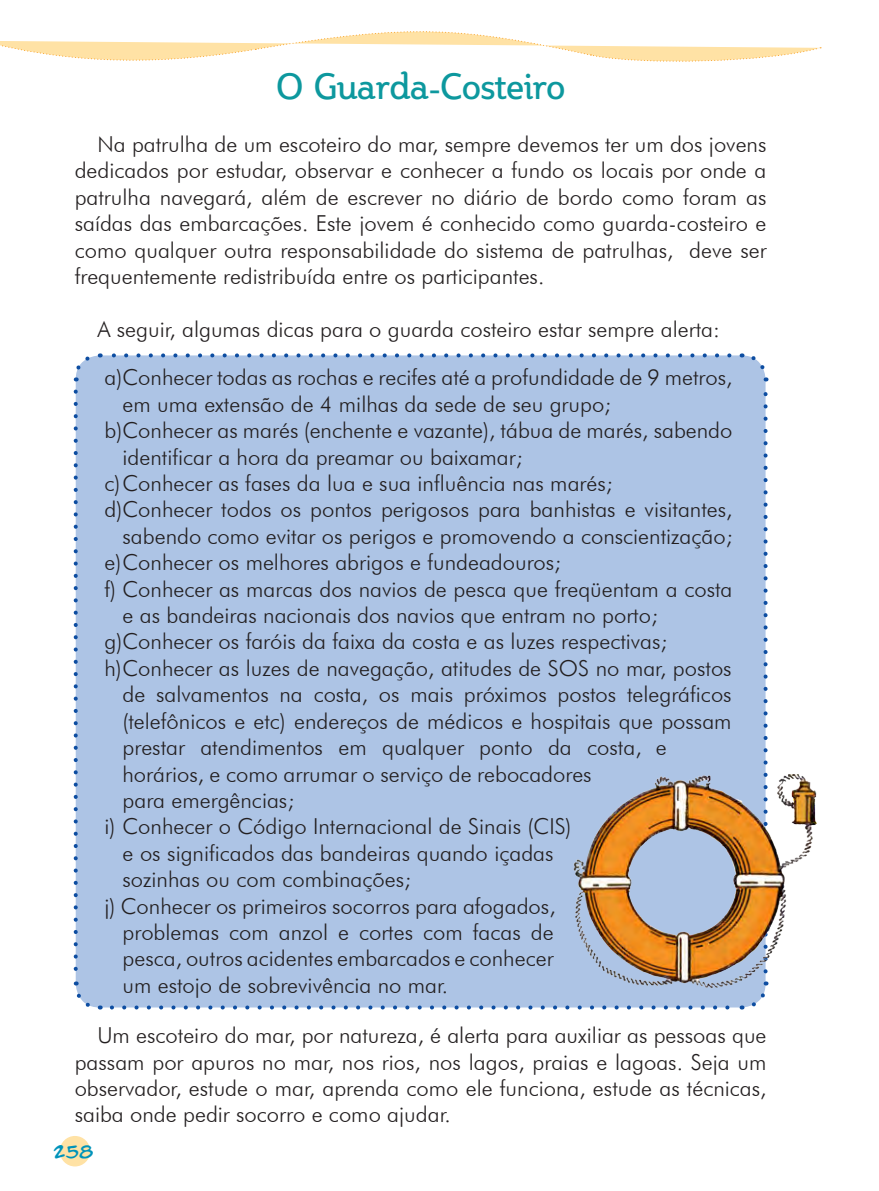
<style>
.page{position:relative;width:879px;height:1191px;background:#fff}
.page>*{position:absolute;margin:0;border:0;box-sizing:border-box;transform-origin:0 0}
.Conteudo_Tecnico{font:36px "Steinem";color:#0d989e}
._4mm{font:300 22px/26.4px "Futura BT";color:#231f20}
.t1{font:16px "ACME Secret Agent";color:#0093ba}
</style>
<div class="page">
<div style="left:60px;top:1136px;width:30px;height:30px;background:#ffe2a5;border-radius:50%"></div>
<div style="left:76px;top:355px;width:689px;height:652px;background:#adc4e5;border-radius:24px"></div>
<svg style="left:112px;top:1005px;width:623px;height:4px"></svg>
<svg style="left:73px;top:356px;width:20px;height:25px"></svg>
<svg style="left:73px;top:391px;width:28px;height:619px"></svg>
<svg style="left:748px;top:996px;width:17px;height:11px"></svg>
<svg style="left:741px;top:353px;width:27px;height:421px"></svg>
<svg style="left:100px;top:353px;width:629px;height:4px"></svg>
<svg style="left:0;top:31px;width:821px;height:31px"></svg>
<img style="left:573px;top:774px;width:244px;height:222px">
<p class="Conteudo_Tecnico" style="left:276px;top:67px;width:290px">O Guarda-Costeiro</p>
<p class="_4mm" style="left:75px;top:131px;width:693px;text-align:justify;text-indent:23px">Na patrulha de um escoteiro do mar, sempre devemos ter um dos jovens dedicados por estudar, observar e conhecer a fundo os locais por onde a patrulha navegará, além de escrever no diário de bordo como foram as saídas das embarcações. Este jovem é conhecido como guarda-costeiro e como qualquer outra responsabilidade do sistema de patrulhas, deve ser frequentemente redistribuída entre os participantes.</p>
<p class="_4mm" style="left:97px;top:316px;width:624px">A seguir, algumas dicas para o guarda costeiro estar sempre alerta:</p>
<p class="_4mm" style="left:122px;top:364px;width:611px;text-indent:-18px">a)Conhecer todas as rochas e recifes até a profundidade de 9 metros, em uma extensão de 4 milhas da sede de seu grupo;</p>
<p class="_4mm" style="left:122px;top:417px;width:611px;text-indent:-18px">b)Conhecer as marés (enchente e vazante), tábua de marés, sabendo identificar a hora da preamar ou baixamar;</p>
<p class="_4mm" style="left:104px;top:470px;width:510px">c)Conhecer as fases da lua e sua influência nas marés;</p>
<p class="_4mm" style="left:104px;top:496px;width:629px;text-align:right">d)Conhecer todos os pontos perigosos para banhistas e visitantes, sabendo como evitar os perigos e promovendo a conscientização;</p>
<p class="_4mm" style="left:104px;top:549px;width:458px">e)Conhecer os melhores abrigos e fundeadouros;</p>
<p class="_4mm" style="left:122px;top:575px;width:611px;text-indent:-18px">f) Conhecer as marcas dos navios de pesca que freqüentam a costa e as bandeiras nacionais dos navios que entram no porto;</p>
<p class="_4mm" style="left:104px;top:628px;width:564px">g)Conhecer os faróis da faixa da costa e as luzes respectivas;</p>
<p class="_4mm" style="left:122px;top:654px;width:611px;text-indent:-18px">h)Conhecer as luzes de navegação, atitudes de SOS no mar, postos de salvamentos na costa, os mais próximos postos telegráficos (telefônicos e etc) endereços de médicos e hospitais que possam prestar atendimentos em qualquer ponto da costa, e horários, e como arrumar o serviço de rebocadores<br>para emergências;</p>
<p class="_4mm" style="left:122px;top:813px;width:450px;text-indent:-18px">i) Conhecer o Código Internacional de Sinais (CIS) e os significados das bandeiras quando içadas sozinhas ou com combinações;</p>
<p class="_4mm" style="left:122px;top:892px;width:435px;text-align:justify;text-indent:-18px">j) Conhecer os primeiros socorros para afogados, problemas com anzol e cortes com facas de pesca, outros acidentes embarcados e conhecer um estojo de sobrevivência no mar.</p>
<p class="_4mm" style="left:75px;top:1022px;width:693px;text-align:justify;text-indent:23px">Um escoteiro do mar, por natureza, é alerta para auxiliar as pessoas que passam por apuros no mar, nos rios, nos lagos, praias e lagoas. Seja um observador, estude o mar, aprenda como ele funciona, estude as técnicas, saiba onde pedir socorro e como ajudar.</p>
<p class="t1" style="left:53px;top:1140px;width:42px">258</p>
</div>
